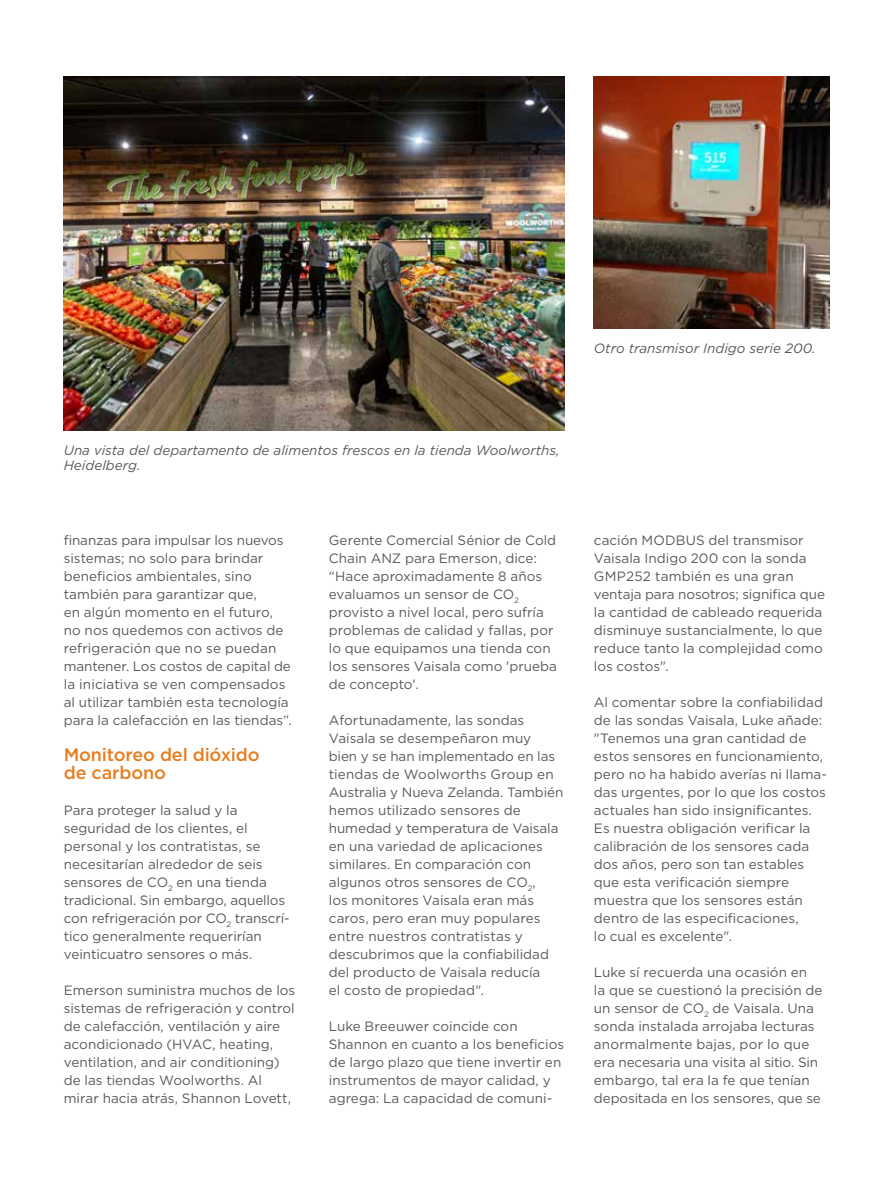
<style>
.page{position:relative;width:893px;height:1191px;background:#fff}
.page>*{position:absolute;margin:0;border:0;box-sizing:border-box;transform-origin:0 0}
.t1{font:500 18px/18px "Gotham";letter-spacing:-.01em;color:#e87d1e}
.t2{font:13.5px/18px "Gotham";color:#58595b}
.t3{font:italic 13.5px/15px "Gotham";color:#58595b}
</style>
<div class="page">
<img style="left:64px;top:77px;width:500px;height:354px">
<img style="left:594px;top:77px;width:235px;height:252px">
<p class="t3" style="left:594px;top:340px;width:223px">Otro transmisor Indigo serie 200.</p>
<p class="t3" style="left:64px;top:442px;width:497px">Una vista del departamento de alimentos frescos en la tienda Woolworths,<br>Heidelberg.</p>
<p class="t2" style="left:64px;top:530px;width:230px">finanzas para impulsar los nuevos sistemas; no solo para brindar beneficios ambientales, sino también para garantizar que,<br>en algún momento en el futuro, no nos quedemos con activos de refrigeración que no se puedan mantener. Los costos de capital de la iniciativa se ven compensados al utilizar también esta tecnología para la calefacción en las tiendas”.</p>
<h1 class="t1" style="left:64px;top:745px;width:197px">Monitoreo del dióxido de carbono</h1>
<p class="t2" style="left:64px;top:800px;width:227px">Para proteger la salud y la seguridad de los clientes, el personal y los contratistas, se necesitarían alrededor de seis sensores de CO<sub>2</sub> en una tienda tradicional. Sin embargo, aquellos con refrigeración por CO<sub>2</sub> transcrí&shy;tico generalmente requerirían veinticuatro sensores o más.</p>
<p class="t2" style="left:64px;top:980px;width:233px">Emerson suministra muchos de los sistemas de refrigeración y control de calefacción, ventilación y aire acondicionado (HVAC, heating, ventilation, and air conditioning) de las tiendas Woolworths. Al mirar hacia atrás, Shannon Lovett,</p>
<p class="t2" style="left:329px;top:530px;width:230px">Gerente Comercial Sénior de Cold<br>Chain ANZ para Emerson, dice: “Hace aproximadamente 8 años evaluamos un sensor de CO<sub>2 </sub>provisto a nivel local, pero sufría problemas de calidad y fallas, por lo que equipamos una tienda con los sensores Vaisala como 'prueba de concepto'.</p>
<p class="t2" style="left:329px;top:710px;width:236px">Afortunadamente, las sondas<br>Vaisala se desempeñaron muy<br>bien y se han implementado en las tiendas de Woolworths Group en<br>Australia y Nueva Zelanda. También hemos utilizado sensores de humedad y temperatura de Vaisala en una variedad de aplicaciones similares. En comparación con algunos otros sensores de CO<sub>2</sub>,<br>los monitores Vaisala eran más caros, pero eran muy populares entre nuestros contratistas y descubrimos que la confiabilidad del producto de Vaisala reducía<br>el costo de propiedad".</p>
<p class="t2" style="left:329px;top:1016px;width:237px">Luke Breeuwer coincide con<br>Shannon en cuanto a los beneficios de largo plazo que tiene invertir en instrumentos de mayor calidad, y agrega: La capacidad de comuni-</p>
<p class="t2" style="left:594px;top:530px;width:233px">cación MODBUS del transmisor<br>Vaisala Indigo 200 con la sonda<br>GMP252 también es una gran ventaja para nosotros; significa que la cantidad de cableado requerida disminuye sustancialmente, lo que reduce tanto la complejidad como los costos".</p>
<p class="t2" style="left:594px;top:692px;width:235px">Al comentar sobre la confiabilidad de las sondas Vaisala, Luke añade: "Tenemos una gran cantidad de estos sensores en funcionamiento, pero no ha habido averías ni llama&shy;das urgentes, por lo que los costos actuales han sido insignificantes.<br>Es nuestra obligación verificar la calibración de los sensores cada dos años, pero son tan estables que esta verificación siempre muestra que los sensores están dentro de las especificaciones,<br>lo cual es excelente".</p>
<p class="t2" style="left:594px;top:962px;width:230px">Luke sí recuerda una ocasión en<br>la que se cuestionó la precisión de un sensor de CO<sub>2</sub> de Vaisala. Una sonda instalada arrojaba lecturas anormalmente bajas, por lo que era necesaria una visita al sitio. Sin embargo, tal era la fe que tenían depositada en los sensores, que se</p>
</div>
